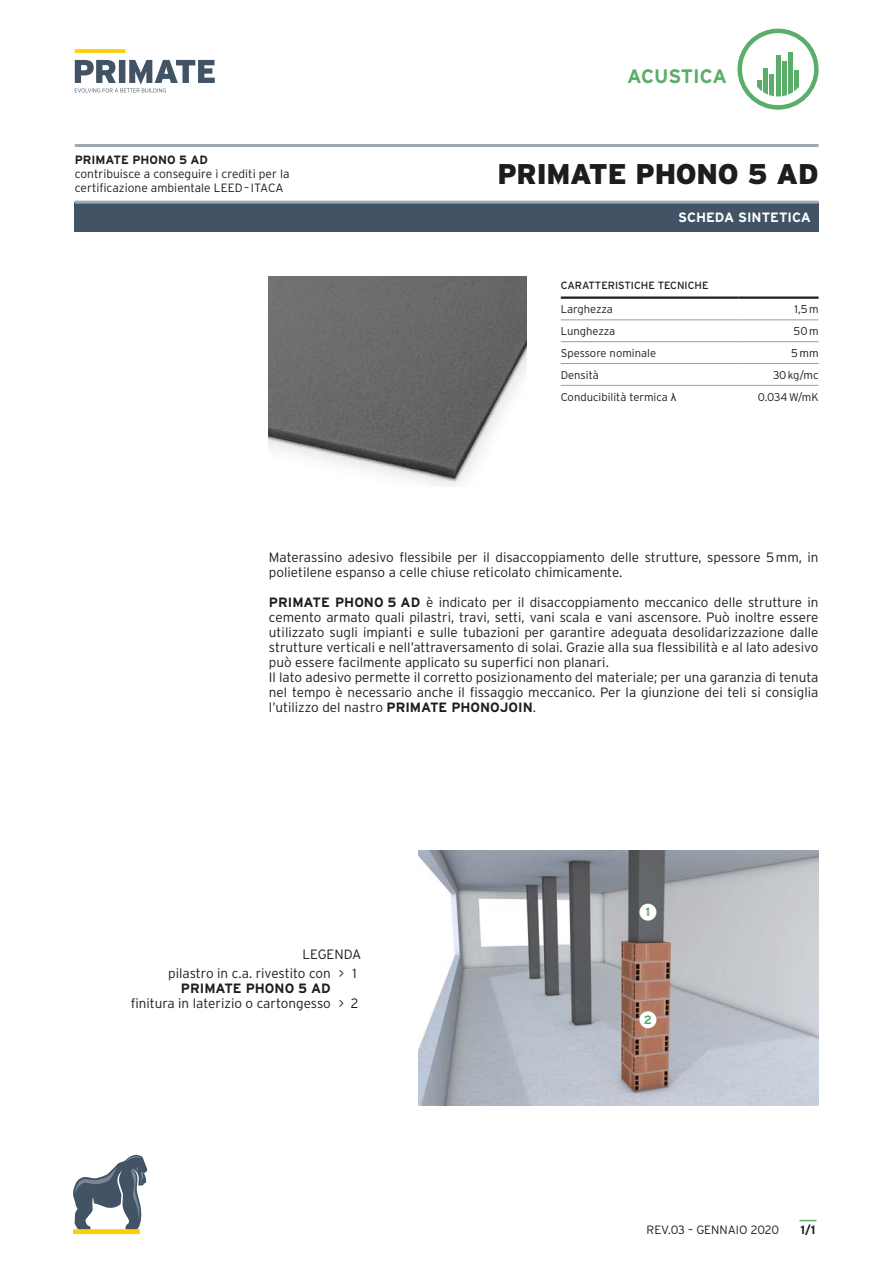
<style>
.page{position:relative;width:893px;height:1263px;background:#fff}
.page>*{position:absolute;margin:0;border:0;box-sizing:border-box;transform-origin:0 0}
.t1{font:900 28.5px "Interstate";letter-spacing:-.01em;color:#1d1d1b}
.t2{font:700 19.5px "Interstate";letter-spacing:-.01em;color:#5bae69}
.t3{font:300 13.5px/15px "Interstate";color:#1d1d1b}
.t4{font:700 13.5px "Interstate";color:#1d1d1b}
.t5{font:700 13.5px "Interstate";color:#fff}
.t6{font:300 12px/14.4px "Interstate";color:#1d1d1b}
.t7{font:700 12px "Interstate";color:#1d1d1b}
.t8{font:700 12px "Interstate";color:#5bae69}
.t9{font:300 11.25px "Interstate";color:#1d1d1b}
.t10{font:10.5px "Interstate";color:#1d1d1b}
.s1{font-family:"Arial";font-weight:400}
.s2{font-weight:700}
.s3{font-weight:300}
</style>
<div class="page">
<div style="left:74px;top:202px;width:745px;height:30px;background:#415364"></div>
<hr style="left:75px;top:201px;width:744px;height:3px;background:#a0a9b1">
<hr style="left:75px;top:144px;width:744px;height:3px;background:#a0a9b1">
<svg style="left:75px;top:49px;width:50px;height:4px"></svg>
<svg style="left:75px;top:60px;width:140px;height:32px"></svg>
<div style="left:737px;top:29px;width:82px;height:81px;border:4px solid #5bae69;border-radius:50%"></div>
<svg style="left:757px;top:80px;width:5px;height:11px"></svg>
<div style="left:763px;top:69px;width:5px;height:28px;background:#5bae69"></div>
<hr style="left:770px;top:74px;width:4px;height:23px;background:#5bae69">
<hr style="left:776px;top:55px;width:4px;height:42px;background:#5bae69">
<hr style="left:782px;top:61px;width:4px;height:36px;background:#5bae69">
<div style="left:788px;top:53px;width:5px;height:44px;background:#5bae69"></div>
<svg style="left:794px;top:70px;width:5px;height:22px"></svg>
<img style="left:269px;top:276px;width:258px;height:211px">
<hr style="left:561px;top:296px;width:177px;height:3px;background:#1d1d1b">
<hr style="left:738px;top:296px;width:81px;height:3px;background:#1d1d1b">
<hr style="left:561px;top:319px;width:177px;height:1px;background:#9d9d9c">
<hr style="left:738px;top:319px;width:81px;height:1px;background:#9d9d9c">
<hr style="left:561px;top:341px;width:177px;height:1px;background:#9d9d9c">
<hr style="left:738px;top:341px;width:81px;height:1px;background:#9d9d9c">
<hr style="left:561px;top:363px;width:177px;height:1px;background:#9d9d9c">
<hr style="left:738px;top:363px;width:81px;height:1px;background:#9d9d9c">
<hr style="left:561px;top:385px;width:177px;height:1px;background:#9d9d9c">
<hr style="left:738px;top:385px;width:81px;height:1px;background:#9d9d9c">
<img style="left:419px;top:850px;width:400px;height:256px">
<div style="left:639px;top:904px;width:17px;height:17px;background:#fff;border-radius:50%"></div>
<div style="left:639px;top:1011px;width:17px;height:17px;background:#fff;border-radius:50%"></div>
<div style="left:73px;top:1229px;width:67px;height:5px;background:#ffcd00"></div>
<svg style="left:73px;top:1154px;width:75px;height:75px"></svg>
<svg style="left:799px;top:1220px;width:17px;height:1px"></svg>
<p class="t7" style="left:75px;top:153px;width:135px">PRIMATE PHONO 5 AD</p>
<p class="t6" style="left:75px;top:166px;width:216px">contribuisce a conseguire i crediti per la certificazione ambientale LEED– ITACA</p>
<h2 class="t2" style="left:627px;top:65px;width:102px">ACUSTICA</h2>
<h1 class="t1" style="left:498px;top:157px;width:322px">PRIMATE PHONO 5 AD</h1>
<p class="t5" style="left:678px;top:210px;width:134px">SCHEDA SINTETICA</p>
<p class="t10" style="left:561px;top:280px;width:149px">CARATTERISTICHE TECNICHE</p>
<p class="t9" style="left:561px;top:303px;width:54px">Larghezza</p>
<p class="t9" style="left:795px;top:303px;width:25px">1,5m</p>
<p class="t9" style="left:561px;top:325px;width:56px">Lunghezza</p>
<p class="t9" style="left:794px;top:325px;width:26px">50m</p>
<p class="t9" style="left:561px;top:347px;width:97px">Spessore nominale</p>
<p class="t9" style="left:791px;top:347px;width:29px">5mm</p>
<p class="t9" style="left:561px;top:369px;width:40px">Densità</p>
<p class="t9" style="left:773px;top:369px;width:47px">30kg/mc</p>
<p class="t9" style="left:561px;top:391px;width:117px">Conducibilità termica <span class="s1">λ</span></p>
<p class="t9" style="left:758px;top:391px;width:62px">0.034W/mK</p>
<p class="t3" style="left:269px;top:550px;width:551px">Materassino adesivo flessibile per il disaccoppiamento delle strutture, spessore 5mm, in polietilene espanso a celle chiuse reticolato chimicamente.</p>
<p class="t4" style="left:269px;top:595px;width:84px">PRIMATE PHONO</p>
<p class="t3" style="left:269px;top:595px;width:551px;text-indent:119px"><span class="s2">5 AD</span> è indicato per il disaccoppiamento meccanico delle strutture in cemento armato quali pilastri, travi, setti, vani scala e vani ascensore. Può inoltre essere utilizzato sugli impianti e sulle tubazioni per garantire adeguata desolidarizzazione dalle strutture verticali e nell’attraversamento di solai. Grazie alla sua flessibilità e al lato adesivo può essere facilmente applicato su superfici non planari.<br>Il lato adesivo permette il corretto posizionamento del materiale; per una garanzia di tenuta nel tempo è necessario anche il fissaggio meccanico. Per la giunzione dei teli si consiglia l’utilizzo del nastro <span class="s2">PRIMATE PHONO</span></p>
<p class="t4" style="left:500px;top:700px;width:38px">JOIN<span class="s3">.</span></p>
<p class="t3" style="left:168px;top:944px;width:195px;line-height:19.4px;text-indent:134px">LEGENDA pilastro in c.a. rivestito con</p>
<p class="t4" style="left:181px;top:981px;width:85px">PRIMATE PHONO</p>
<p class="t4" style="left:298px;top:981px;width:34px">5 AD</p>
<p class="t3" style="left:131px;top:996px;width:202px">finitura in laterizio o cartongesso</p>
<p class="t3" style="left:353px;top:966px;width:6px">1</p>
<p class="t3" style="left:351px;top:996px;width:9px">2</p>
<p class="t3" style="left:339px;top:966px;width:7px">&gt;</p>
<p class="t3" style="left:339px;top:996px;width:7px">&gt;</p>
<p class="t8" style="left:646px;top:905px;width:6px">1</p>
<p class="t8" style="left:644px;top:1013px;width:10px">2</p>
<p class="t6" style="left:646px;top:1222px;width:134px">REV.03 – GENNAIO 2020</p>
<p class="t7" style="left:801px;top:1223px;width:16px">1/1</p>
</div>
